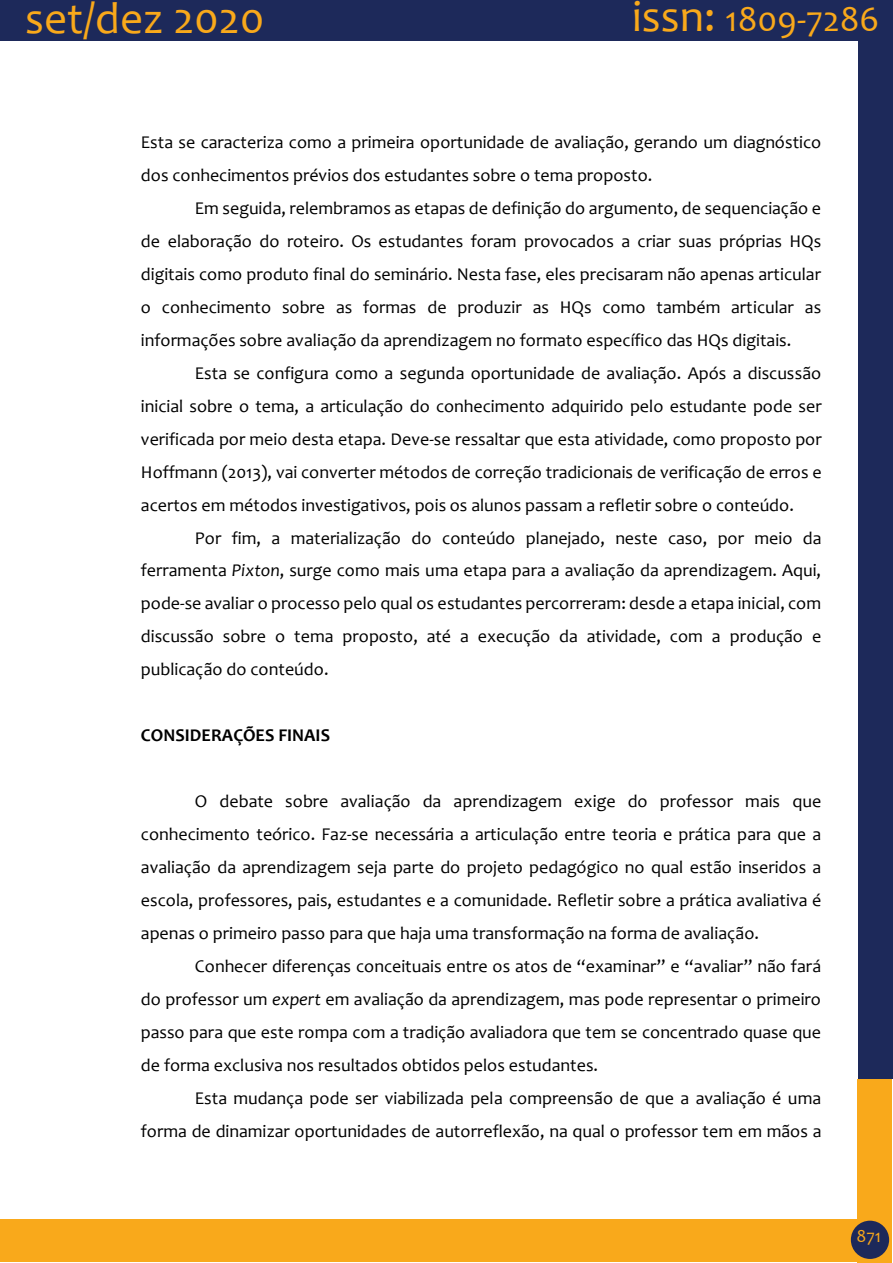
<style>
.page{position:relative;width:893px;height:1263px;background:#fff}
.page>*{position:absolute;margin:0;border:0;box-sizing:border-box;transform-origin:0 0}
.t1{font:45px "Candara";color:#f9a91b}
.t2{font:36px "Candara";color:#f9a91b}
.t3{font:18px "Candara";color:#000}
.t4{font:700 18px "Candara";letter-spacing:.005em;color:#000}
.t5{font:18px "Candara";color:#f9a91b}
.s1{font-size:45px}
.s2{font-style:italic}
</style>
<div class="page">
<div style="left:858px;top:0;width:34px;height:1079px;background:#1d295a"></div>
<div style="left:0;top:0;width:890px;height:41px;background:#1d295a"></div>
<div style="left:857px;top:1079px;width:34px;height:184px;background:#f9a91b"></div>
<div style="left:0;top:1219px;width:860px;height:43px;background:#f9a91b"></div>
<div style="left:851px;top:1221px;width:38px;height:38px;background:#1d295a;border-radius:50%"></div>
<h1 class="t1" style="left:25px;top:-9px;width:241px">set/dez 2020</h1>
<h2 class="t2" style="left:632px;top:-3px;width:249px"><span class="s1">issn:</span> 1809-7286</h2>
<p class="t3" style="left:141px;top:131px;width:682px">Esta se caracteriza como a primeira oportunidade de avaliação, gerando um diagnóstico</p>
<p class="t3" style="left:141px;top:164px;width:513px">dos conhecimentos prévios dos estudantes sobre o tema proposto.</p>
<p class="t3" style="left:195px;top:197px;width:628px">Em seguida, relembramos as etapas de definição do argumento, de sequenciação e</p>
<p class="t3" style="left:141px;top:230px;width:682px">de elaboração do roteiro. Os estudantes foram provocados a criar suas próprias HQs</p>
<p class="t3" style="left:141px;top:263px;width:682px">digitais como produto final do seminário. Nesta fase, eles precisaram não apenas articular</p>
<p class="t3" style="left:141px;top:296px;width:682px">o conhecimento sobre as formas de produzir as HQs como também articular as</p>
<p class="t3" style="left:141px;top:329px;width:652px">informações sobre avaliação da aprendizagem no formato específico das HQs digitais.</p>
<p class="t3" style="left:195px;top:362px;width:628px">Esta se configura como a segunda oportunidade de avaliação. Após a discussão</p>
<p class="t3" style="left:141px;top:395px;width:682px">inicial sobre o tema, a articulação do conhecimento adquirido pelo estudante pode ser</p>
<p class="t3" style="left:141px;top:428px;width:682px">verificada por meio desta etapa. Deve-se ressaltar que esta atividade, como proposto por</p>
<p class="t3" style="left:141px;top:461px;width:682px">Hoffmann (2013), vai converter métodos de correção tradicionais de verificação de erros e</p>
<p class="t3" style="left:141px;top:494px;width:654px">acertos em métodos investigativos, pois os alunos passam a refletir sobre o conteúdo.</p>
<p class="t3" style="left:195px;top:527px;width:628px">Por fim, a materialização do conteúdo planejado, neste caso, por meio da</p>
<p class="t3" style="left:141px;top:559px;width:682px">ferramenta <span class="s2">Pixton</span>, surge como mais uma etapa para a avaliação da aprendizagem. Aqui,</p>
<p class="t3" style="left:141px;top:592px;width:682px">pode-se avaliar o processo pelo qual os estudantes percorreram: desde a etapa inicial, com</p>
<p class="t3" style="left:141px;top:625px;width:682px">discussão sobre o tema proposto, até a execução da atividade, com a produção e</p>
<p class="t3" style="left:141px;top:658px;width:189px">publicação do conteúdo.</p>
<p class="t4" style="left:141px;top:724px;width:191px">CONSIDERAÇÕES FINAIS</p>
<p class="t3" style="left:195px;top:790px;width:628px">O debate sobre avaliação da aprendizagem exige do professor mais que</p>
<p class="t3" style="left:141px;top:823px;width:682px">conhecimento teórico. Faz-se necessária a articulação entre teoria e prática para que a</p>
<p class="t3" style="left:141px;top:856px;width:682px">avaliação da aprendizagem seja parte do projeto pedagógico no qual estão inseridos a</p>
<p class="t3" style="left:141px;top:889px;width:682px">escola, professores, pais, estudantes e a comunidade. Refletir sobre a prática avaliativa é</p>
<p class="t3" style="left:141px;top:922px;width:620px">apenas o primeiro passo para que haja uma transformação na forma de avaliação.</p>
<p class="t3" style="left:195px;top:955px;width:628px">Conhecer diferenças conceituais entre os atos de “examinar” e “avaliar” não fará</p>
<p class="t3" style="left:141px;top:988px;width:681px">do professor um <span class="s2">expert</span> em avaliação da aprendizagem, mas pode representar o primeiro</p>
<p class="t3" style="left:141px;top:1021px;width:682px">passo para que este rompa com a tradição avaliadora que tem se concentrado quase que</p>
<p class="t3" style="left:141px;top:1054px;width:459px">de forma exclusiva nos resultados obtidos pelos estudantes.</p>
<p class="t3" style="left:195px;top:1087px;width:628px">Esta mudança pode ser viabilizada pela compreensão de que a avaliação é uma</p>
<p class="t3" style="left:141px;top:1120px;width:682px">forma de dinamizar oportunidades de autorreflexão, na qual o professor tem em mãos a</p>
<p class="t5" style="left:856px;top:1224px;width:26px">871</p>
</div>
